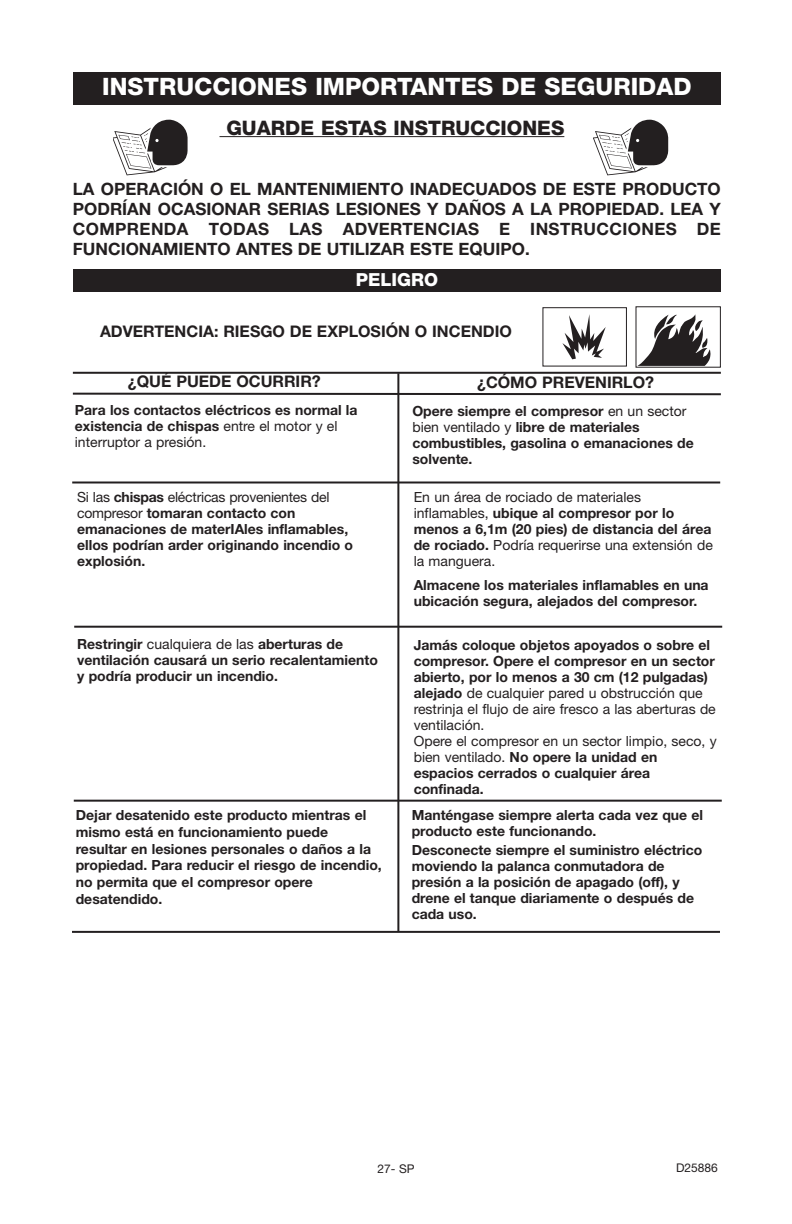
<style>
.page{position:relative;width:792px;height:1224px;background:#fff}
.page>*{position:absolute;margin:0;border:0;box-sizing:border-box;transform-origin:0 0}
.t1{font:800 24px "Helvetica Neue";color:#fff}
.t2{font:800 20px "Helvetica Neue";color:#231f20}
.t3{font:800 18px "Helvetica Neue";color:#fff}
.t4{font:700 17px/20px "Helvetica Neue";color:#231f20;text-align:justify}
.t5{font:700 16px "Helvetica Neue";color:#231f20}
.t6{font:700 14px/16px "Helvetica Neue";color:#231f20}
.t7{font:14px/16px "Helvetica Neue";color:#231f20}
.t8{font:12px "Helvetica Neue";color:#231f20}
.s1{font-weight:400}
.s2{font-weight:700}
</style>
<div class="page">
<div style="left:73px;top:72px;width:648px;height:33px;background:#231f20"></div>
<hr style="left:220px;top:136px;width:139px;height:1px;background:#231f20">
<hr style="left:359px;top:136px;width:205px;height:1px;background:#231f20">
<svg style="left:113px;top:120px;width:75px;height:55px"></svg>
<svg style="left:594px;top:120px;width:74px;height:55px"></svg>
<svg style="left:638px;top:314px;width:73px;height:52px"></svg>
<svg style="left:562px;top:314px;width:44px;height:45px"></svg>
<div style="left:542px;top:307px;width:85px;height:60px;border:1px solid #231f20"></div>
<hr style="left:73px;top:372px;width:648px;height:2px;background:#231f20">
<hr style="left:73px;top:393px;width:648px;height:2px;background:#231f20">
<hr style="left:397px;top:373px;width:2px;height:558px;background:#231f20">
<hr style="left:72px;top:931px;width:648px;height:2px;background:#231f20">
<div style="left:73px;top:270px;width:648px;height:22px;background:#231f20"></div>
<hr style="left:72px;top:482px;width:648px;height:2px;background:#231f20">
<hr style="left:74px;top:626px;width:648px;height:2px;background:#231f20">
<hr style="left:74px;top:800px;width:648px;height:2px;background:#231f20">
<h1 class="t1" style="left:102px;top:78px;width:591px">INSTRUCCIONES IMPORTANTES DE SEGURIDAD</h1>
<h2 class="t2" style="left:226px;top:120px;width:339px">GUARDE ESTAS INSTRUCCIONES</h2>
<p class="t4" style="left:73px;top:180px;width:650px">LA OPERACIÓN O EL MANTENIMIENTO INADECUADOS DE ESTE PRODUCTO PODRÍAN OCASIONAR SERIAS LESIONES Y DAÑOS A LA PROPIEDAD. LEA Y COMPRENDA TODAS LAS ADVERTENCIAS E INSTRUCCIONES DE FUNCIONAMIENTO ANTES DE UTILIZAR ESTE EQUIPO.</p>
<p class="t3" style="left:356px;top:273px;width:84px">PELIGRO</p>
<p class="t5" style="left:100px;top:326px;width:413px">ADVERTENCIA: RIESGO DE EXPLOSIÓN O INCENDIO</p>
<p class="t5" style="left:128px;top:376px;width:194px">¿QUÉ PUEDE OCURRIR?</p>
<p class="t5" style="left:477px;top:376px;width:179px">¿CÓMO PREVENIRLO?</p>
<p class="t6" style="left:75px;top:403px;width:284px">Para los contactos eléctricos es normal la existencia de chispas <span class="s1">entre el motor y el interruptor a presión.</span></p>
<p class="t6" style="left:77px;top:490px;width:278px"><span class="s1">Si las</span> chispas <span class="s1">eléctricas provenientes del compresor</span> tomaran contacto con emanaciones de materIAles inflamables, ellos podrían arder originando incendio o explosión.</p>
<p class="t6" style="left:77px;top:637px;width:302px">Restringir <span class="s1">cualquiera de las</span> aberturas de ventilación causará un serio recalentamiento y podría producir un incendio.</p>
<p class="t6" style="left:412px;top:404px;width:283px">Opere siempre el compresor <span class="s1">en un sector bien ventilado y</span> libre de materiales combustibles, gasolina o emanaciones de solvente.</p>
<p class="t7" style="left:414px;top:490px;width:301px">En un área de rociado de materiales inflamables, <span class="s2">ubique al compresor por lo menos a 6,1m (20 pies) de distancia del área de rociado.</span> Podría requerirse una extensión de la manguera.</p>
<p class="t6" style="left:414px;top:578px;width:296px">Almacene los materiales inflamables en una ubicación segura, alejados del compresor.</p>
<p class="t6" style="left:414px;top:638px;width:305px">Jamás coloque objetos apoyados o sobre el compresor. Opere el compresor en un sector abierto, por lo menos a 30 cm (12 pulgadas) alejado <span class="s1">de cualquier pared u obstrucción que restrinja el flujo de aire fresco a las aberturas de ventilación.<br>Opere el compresor en un sector limpio, seco, y bien ventilado.</span> No opere la unidad en espacios cerrados o cualquier área confinada.</p>
<p class="t6" style="left:76px;top:808px;width:308px;line-height:16.8px">Dejar desatenido este producto mientras el mismo está en funcionamiento puede resultar en lesiones personales o daños a la propiedad. Para reducir el riesgo de incendio, no permita que el compresor opere desatendido.</p>
<p class="t6" style="left:412px;top:808px;width:293px">Manténgase siempre alerta cada vez que el producto este funcionando.</p>
<p class="t6" style="left:412px;top:843px;width:292px">Desconecte siempre el suministro eléctrico moviendo la palanca conmutadora de presión a la posición de apagado (off), y drene el tanque diariamente o después de cada uso.</p>
<p class="t8" style="left:377px;top:1164px;width:39px">27- SP</p>
<p class="t8" style="left:676px;top:1164px;width:43px">D25886</p>
</div>
